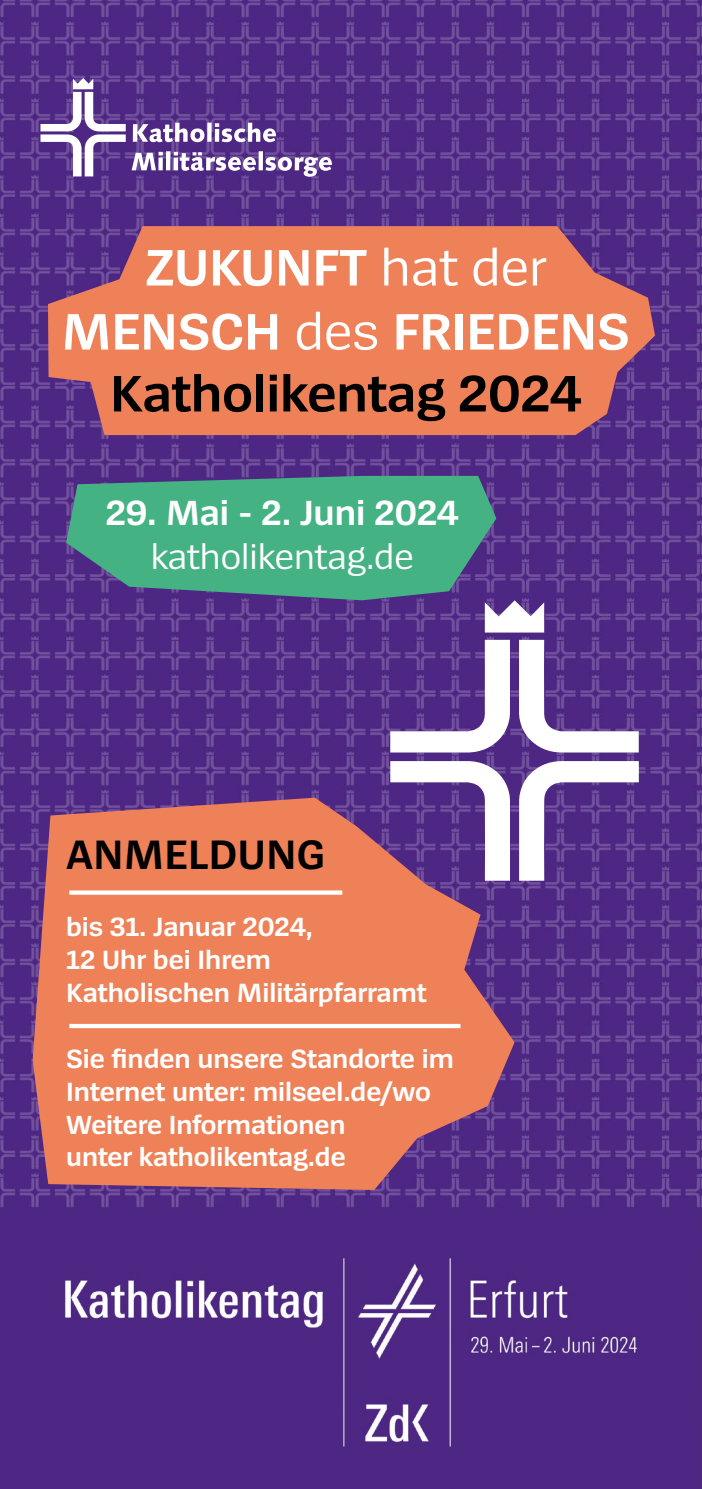
<style>
.page{position:relative;width:702px;height:1489px;background:#fff}
.page>*{position:absolute;margin:0;border:0;box-sizing:border-box;transform-origin:0 0}
.t1{font:700 53.5px "Spiegel Sans";color:#000}
.t2{font:700 53.25px/64px "Spiegel Sans";color:#fff;text-align:center}
.t3{font:700 42.75px "Spiegel Sans";letter-spacing:.015em;color:#000}
.t4{font:700 36.5px "Spiegel Sans";color:#fff}
.t5{font:36.5px "Spiegel Sans";color:#fff}
.t6{font:700 27.5px/33px "Spiegel Sans";color:#fff}
.t7{font:700 27.25px/32.8px "Spiegel Sans";color:#fff}
.s1{font-weight:400}
</style>
<div class="page">
<img style="left:0;top:0;width:702px;height:1488px">
<svg style="left:40px;top:78px;width:86px;height:98px"></svg>
<svg style="left:133px;top:123px;width:71px;height:19px"></svg>
<div style="left:207px;top:123px;width:5px;height:19px;background:#fff"></div>
<svg style="left:215px;top:123px;width:61px;height:19px"></svg>
<svg style="left:132px;top:152px;width:31px;height:18px"></svg>
<hr style="left:166px;top:151px;width:4px;height:19px;background:#fff">
<svg style="left:173px;top:157px;width:1px;height:13px"></svg>
<svg style="left:174px;top:152px;width:82px;height:19px"></svg>
<div style="left:258px;top:151px;width:5px;height:19px;background:#fff"></div>
<svg style="left:265px;top:157px;width:67px;height:20px"></svg>
<svg style="left:48px;top:226px;width:607px;height:209px;fill:#ef8158"></svg>
<svg style="left:66px;top:476px;width:430px;height:124px;fill:#45b284"></svg>
<svg style="left:33px;top:797px;width:481px;height:392px;fill:#ef8158"></svg>
<svg style="left:69px;top:890px;width:273px;height:4px"></svg>
<div style="left:69px;top:1023px;width:391px;height:5px;background:#fff"></div>
<svg style="left:485px;top:600px;width:59px;height:32px"></svg>
<svg style="left:390px;top:761px;width:120px;height:119px"></svg>
<svg style="left:390px;top:639px;width:120px;height:113px"></svg>
<svg style="left:518px;top:761px;width:120px;height:119px"></svg>
<svg style="left:518px;top:639px;width:120px;height:113px"></svg>
<h2 class="t2" style="left:62px;top:233px;width:569px">ZUKUNFT <span class="s1">hat der<br></span>MENSCH <span class="s1">des</span> FRIEDENS</h2>
<h1 class="t1" style="left:110px;top:359px;width:472px">Katholikentag 2024</h1>
<h3 class="t4" style="left:106px;top:489px;width:354px">29. Mai - 2. Juni 2024</h3>
<h3 class="t5" style="left:151px;top:533px;width:264px">katholikentag.de</h3>
<h3 class="t3" style="left:66px;top:827px;width:260px">ANMELDUNG</h3>
<p class="t6" style="left:66px;top:908px;width:362px">bis 31. Januar 2024,<br>12 Uhr bei Ihrem<br>Katholischen Militärpfarramt</p>
<p class="t6" style="left:66px;top:1040px;width:389px">Sie finden unsere Standorte im<br>Internet unter: milseel.de/wo</p>
<p class="t7" style="left:66px;top:1106px;width:281px">Weitere Informationen unter katholikentag.de</p>
</div>
